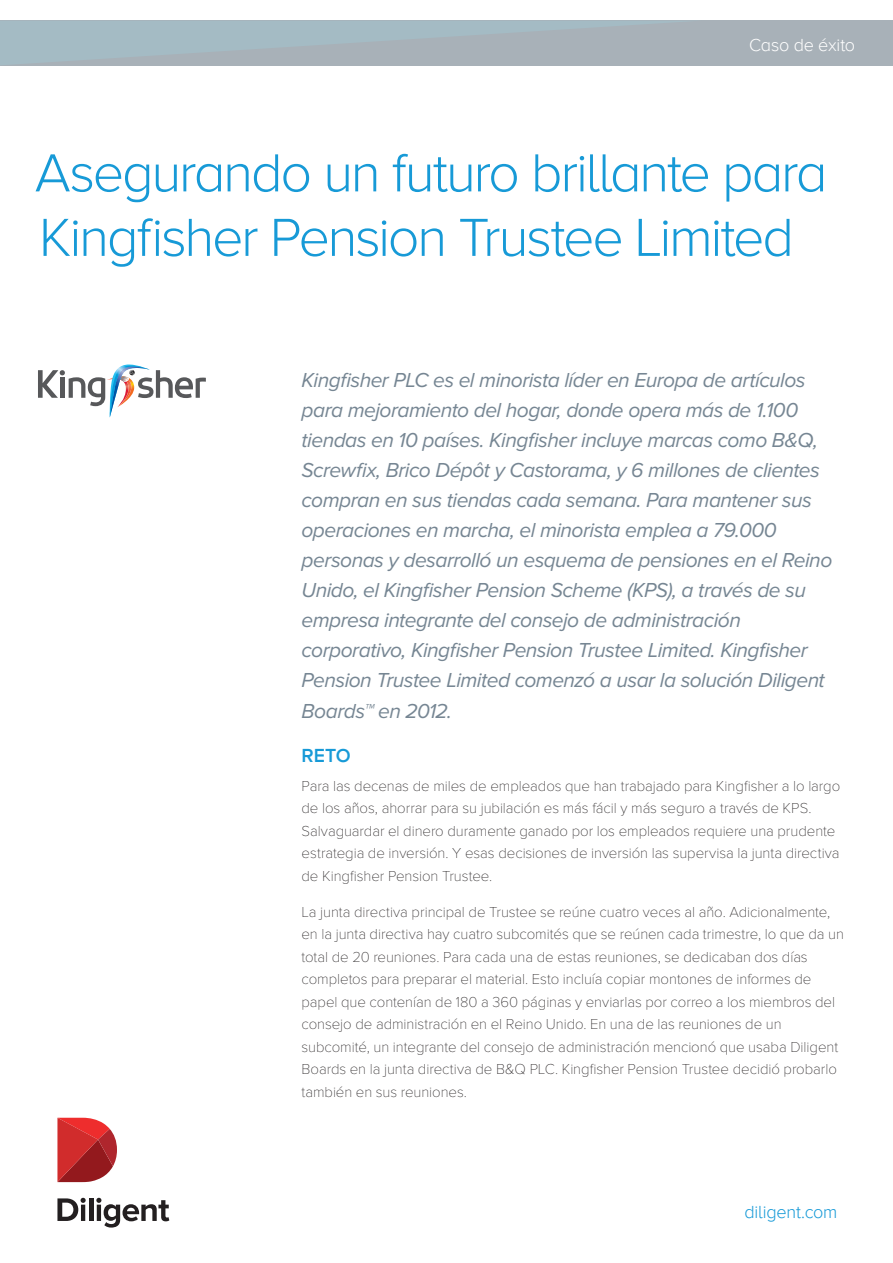
<style>
.page{position:relative;width:893px;height:1263px;background:#fff}
.page>*{position:absolute;margin:0;border:0;box-sizing:border-box;transform-origin:0 0}
.t1{font:300 55.5px/64.5px "Proxima Nova A";letter-spacing:-.04em;color:#179ad7}
.t2{font:italic 21px/30px "Proxima Nova";letter-spacing:-.025em;color:#768693}
.t3{font:600 19.5px "Proxima Nova A";color:#179ad7}
.t4{font:300 18px "Proxima Nova A";letter-spacing:-.01em;color:#179ad7}
.t5{font:300 18px "Proxima Nova A";letter-spacing:-.01em;color:#fff}
.t6{font:100 15px/22.5px "Proxima Nova T";letter-spacing:-.005em;color:#231f20}
</style>
<div class="page">
<svg style="left:38px;top:364px;width:168px;height:53px"></svg>
<div style="left:0;top:21px;width:893px;height:45px;background:#a8b1b8"></div>
<svg style="left:0;top:21px;width:682px;height:44px"></svg>
<svg style="left:57px;top:1198px;width:29px;height:23px"></svg>
<hr style="left:89px;top:1198px;width:4px;height:23px;background:#231f20">
<svg style="left:96px;top:1198px;width:73px;height:29px"></svg>
<svg style="left:57px;top:1118px;width:60px;height:64px;background:#c43f41"></svg>
<p class="t5" style="left:749px;top:35px;width:108px">Caso de éxito</p>
<h1 class="t1" style="left:35px;top:140px;width:794px">Asegurando un futuro brillante para<br>Kingfisher Pension Trustee Limited</h1>
<p class="t2" style="left:302px;top:366px;width:532px">Kingfisher PLC es el minorista líder en Europa de artículos para mejoramiento del hogar, donde opera más de 1.100 tiendas en 10 países. Kingfisher incluye marcas como B&amp;Q, Screwfix, Brico Dépôt y Castorama, y 6 millones de clientes compran en sus tiendas cada semana. Para mantener sus operaciones en marcha, el minorista emplea a 79.000 personas y desarrolló un esquema de pensiones en el Reino Unido, el Kingfisher Pension Scheme (KPS), a través de su empresa integrante del consejo de administración corporativo, Kingfisher Pension Trustee Limited. Kingfisher Pension Trustee Limited comenzó a usar la solución Diligent Boards™ en 2012.</p>
<h3 class="t3" style="left:302px;top:744px;width:51px">RETO</h3>
<p class="t6" style="left:302px;top:775px;width:540px">Para las decenas de miles de empleados que han trabajado para Kingfisher a lo largo de los años, ahorrar para su jubilación es más fácil y más seguro a través de KPS.<br>Salvaguardar el dinero duramente ganado por los empleados requiere una prudente estrategia de inversión. Y esas decisiones de inversión las supervisa la junta directiva de Kingfisher Pension Trustee.</p>
<p class="t6" style="left:302px;top:901px;width:544px">La junta directiva principal de Trustee se reúne cuatro veces al año. Adicionalmente, en la junta directiva hay cuatro subcomités que se reúnen cada trimestre, lo que da un total de 20 reuniones. Para cada una de estas reuniones, se dedicaban dos días completos para preparar el material. Esto incluía copiar montones de informes de papel que contenían de 180 a 360 páginas y enviarlas por correo a los miembros del consejo de administración en el Reino Unido. En una de las reuniones de un subcomité, un integrante del consejo de administración mencionó que usaba Diligent Boards en la junta directiva de B&amp;Q PLC. Kingfisher Pension Trustee decidió probarlo también en sus reuniones.</p>
<p class="t4" style="left:744px;top:1202px;width:94px">diligent.com</p>
</div>
